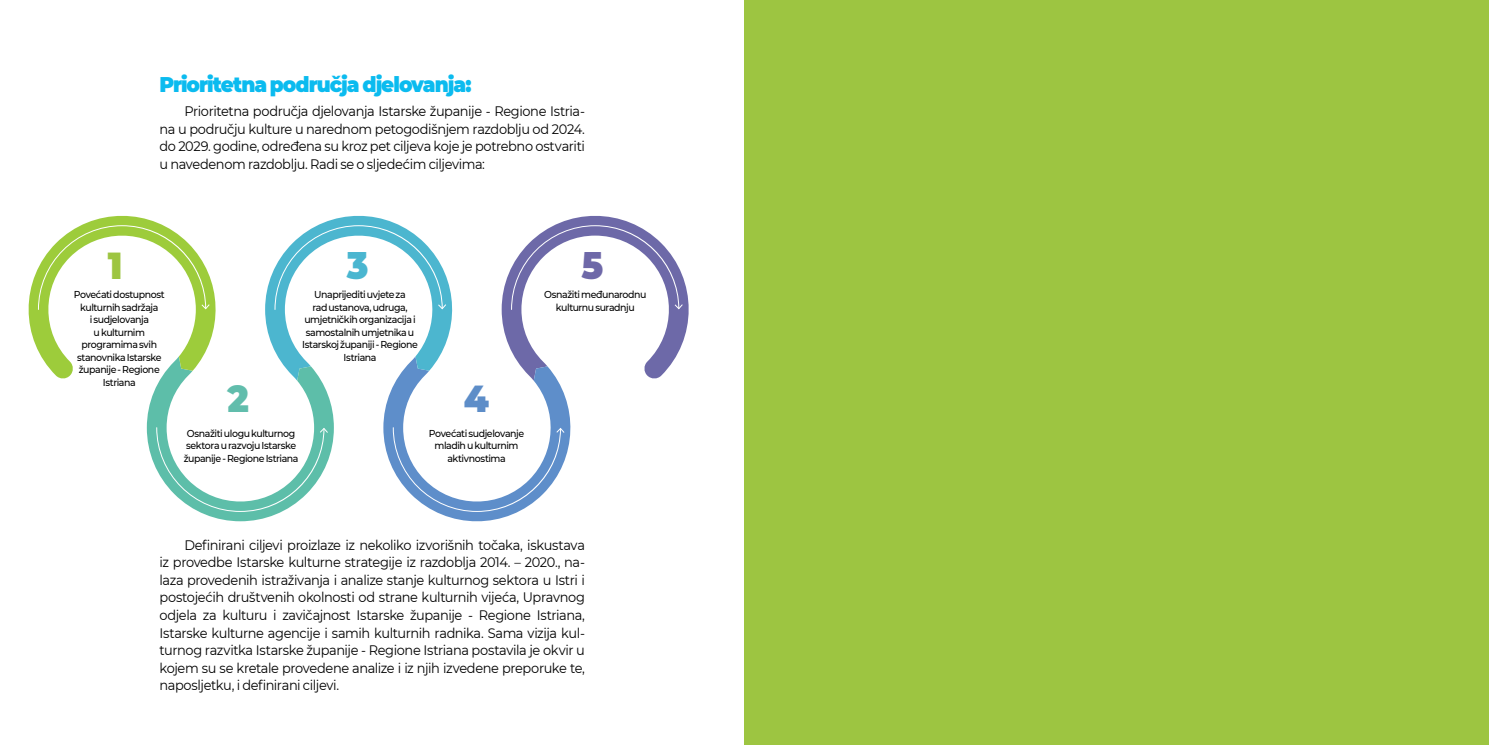
<style>
.page{position:relative;width:1489px;height:745px;background:#fff}
.page>*{position:absolute;margin:0;border:0;box-sizing:border-box;transform-origin:0 0}
.t1{font:900 37.5px "Montserrat";color:#9dc541;scale:.94 1}
.t2{font:900 37.5px "Montserrat";color:#61bdac;scale:.94 1}
.t3{font:900 37.5px "Montserrat";color:#4ab6d0;scale:.94 1}
.t4{font:900 37.5px "Montserrat";color:#5d8dc8;scale:.94 1}
.t5{font:900 37.5px "Montserrat";color:#6e68a8;scale:.94 1}
.t6{font:900 21.25px "Montserrat";letter-spacing:-.05em;color:#0bbbef;scale:.94 1}
.t7{font:13.75px/17.5px "Montserrat";letter-spacing:-.03em;color:#000;text-align:justify;scale:.94 1}
.t8{font:500 10px/12.5px "Montserrat";letter-spacing:-.045em;color:#000;text-align:center;scale:.94 1}
</style>
<div class="page">
<div style="left:744px;top:0;width:744px;height:744px;background:#9dc541"></div>
<svg style="left:28px;top:215px;width:661px;height:307px"></svg>
<h1 class="t1" style="left:108px;top:237px;width:17px">1</h1>
<h2 class="t6" style="left:159px;top:68px;width:333px">Prioritetna područja djelovanja:</h2>
<p class="t7" style="left:159px;top:102px;width:454px;text-indent:25px">Prioritetna područja djelovanja Istarske županije - Regione Istria&shy;na u području kulture u narednom petogodišnjem razdoblju od 2024. do 2029. godine, određena su kroz pet ciljeva koje je potrebno ostvariti u navedenom razdoblju. Radi se o sljedećim ciljevima:</p>
<h1 class="t3" style="left:347px;top:237px;width:25px">3</h1>
<h1 class="t5" style="left:581px;top:237px;width:25px">5</h1>
<p class="t8" style="left:74px;top:288px;width:98px">Povećati dostupnost kulturnih sadržaja<br>i sudjelovanja<br>u kulturnim programima svih stanovnika Istarske županije - Regione<br>Istriana</p>
<h1 class="t2" style="left:227px;top:370px;width:24px">2</h1>
<p class="t8" style="left:302px;top:288px;width:125px">Unaprijediti uvjete za<br>rad ustanova, udruga, umjetničkih organizacija i samostalnih umjetnika u<br>Istarskoj županiji - Regione<br>Istriana</p>
<p class="t8" style="left:184px;top:426px;width:124px">Osnažiti ulogu kulturnog sektora u razvoju Istarske županije - Regione Istriana</p>
<h1 class="t4" style="left:463px;top:370px;width:28px">4</h1>
<p class="t8" style="left:429px;top:426px;width:103px">Povećati sudjelovanje mladih u kulturnim aktivnostima</p>
<p class="t8" style="left:544px;top:288px;width:110px">Osnažiti međunarodnu kulturnu suradnju</p>
<p class="t7" style="left:159px;top:535px;width:454px;text-indent:25px">Definirani ciljevi proizlaze iz nekoliko izvorišnih točaka, iskustava iz provedbe Istarske kulturne strategije iz razdoblja 2014. – 2020., na&shy;laza provedenih istraživanja i analize stanje kulturnog sektora u Istri i postojećih društvenih okolnosti od strane kulturnih vijeća, Upravnog odjela za kulturu i zavičajnost Istarske županije - Regione Istriana, Istarske kulturne agencije i samih kulturnih radnika. Sama vizija kul&shy;turnog razvitka Istarske županije - Regione Istriana postavila je okvir u kojem su se kretale provedene analize i iz njih izvedene preporuke te, naposljetku, i definirani ciljevi.</p>
</div>
